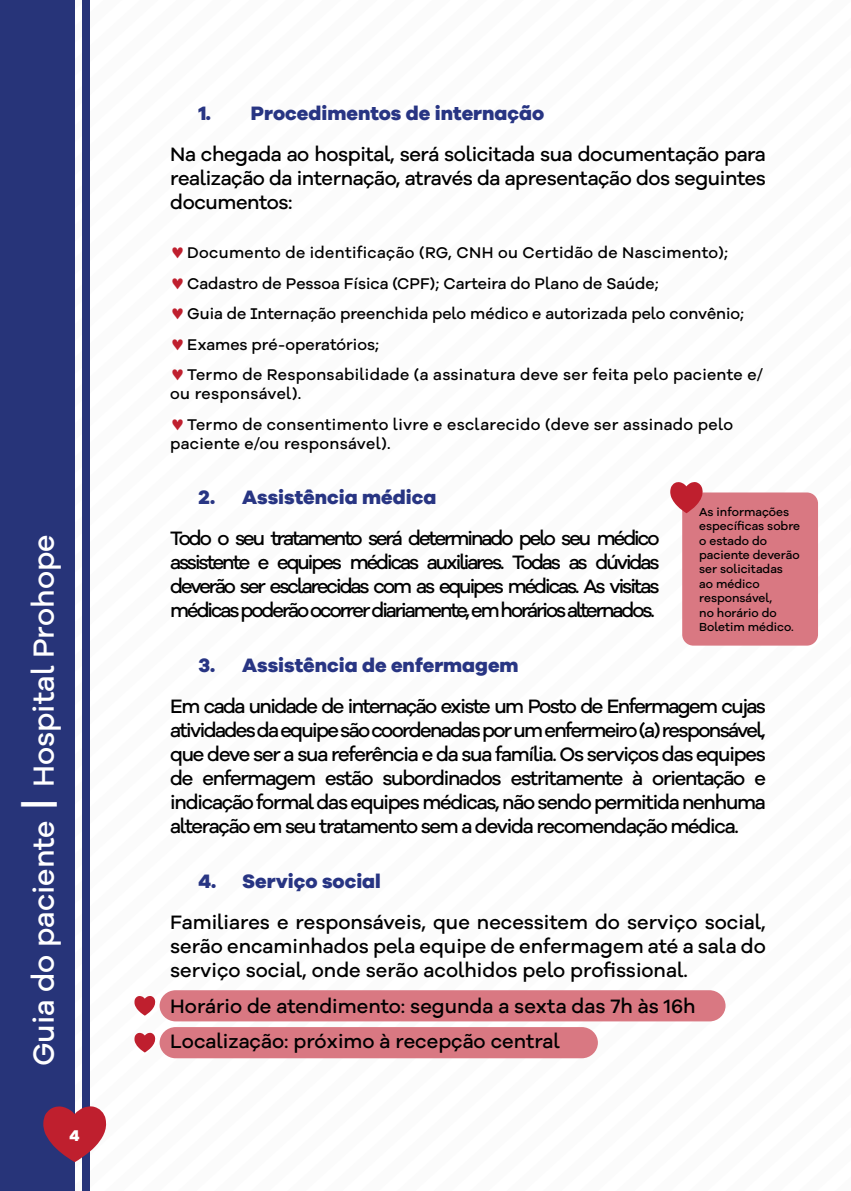
<style>
.page{position:relative;width:851px;height:1191px;background:#fff}
.page>*{position:absolute;margin:0;border:0;box-sizing:border-box;transform-origin:0 0}
.t1{font:500 30px "Galano Grotesque Alt";color:#fff}
.t2{font:500 20px/24px "Galano Grotesque Alt";letter-spacing:-.02em;color:#000;text-align:justify}
.t3{font:800 20px "Galano Grotesque";color:#283583}
.t4{font:500 20px/35.4px "Galano Grotesque Alt";color:#000}
.t5{font:500 16px/30.6px "Galano Grotesque Alt";color:#000}
.t6{font:500 16px/30.6px "Galano Grotesque Alt";letter-spacing:.02em;color:#000}
.t7{font:800 16px "Galano Grotesque";color:#fff}
.t8{font:500 12px/14.4px "Galano Grotesque Alt";color:#000}
.s1{font-size:44px}
.s2{color:#bf1f2e}
</style>
<div class="page">
<svg style="left:803px;top:492px;width:15px;height:154px"></svg>
<div style="left:0;top:0;width:75px;height:1191px;background:#273479"></div>
<div style="left:82px;top:0;width:8px;height:1191px;background:#273479"></div>
<svg style="left:43px;top:1106px;width:64px;height:56px"></svg>
<div style="left:159px;top:1027px;width:438px;height:31px;background:#d97882;border-radius:16px"></div>
<svg style="left:134px;top:1032px;width:22px;height:20px"></svg>
<div style="left:159px;top:990px;width:566px;height:31px;background:#d97882;border-radius:16px"></div>
<svg style="left:134px;top:996px;width:22px;height:19px"></svg>
<div style="left:682px;top:492px;width:135px;height:153px;background:#d97882;border-radius:11px"></div>
<svg style="left:670px;top:482px;width:33px;height:31px"></svg>
<h1 class="t1" style="left:24px;top:1066px;width:533px;rotate:-90deg">Guia do paciente <span class="s1">|</span> Hospital Prohope</h1>
<p class="t7" style="left:70px;top:1125px;width:12px">4</p>
<p class="t3" style="left:198px;top:101px;width:347px">1. Procedimentos de internação</p>
<p class="t2" style="left:170px;top:142px;width:597px">Na chegada ao hospital, será solicitada sua documentação para realização da internação, através da apresentação dos seguintes documentos:</p>
<p class="t5" style="left:170px;top:237px;width:594px"><span class="s2">♥</span>Documento de identificação (RG, CNH ou Certidão de Nascimento); <span class="s2">♥</span>Cadastro de Pessoa Física (CPF); Carteira do Plano de Saúde;<br><span class="s2">♥</span>Guia de Internação preenchida pelo médico e autorizada pelo convênio; <span class="s2">♥</span>Exames pré-operatórios;<br><span class="s2">♥</span>Termo de Responsabilidade (a assinatura deve ser feita pelo paciente e/</p>
<p class="t6" style="left:170px;top:378px;width:564px">ou responsável).<br><span class="s2">♥</span>Termo de consentimento livre e esclarecido (deve ser assinado pelo</p>
<p class="t6" style="left:170px;top:428px;width:222px">paciente e/ou responsável).</p>
<p class="t3" style="left:198px;top:485px;width:239px">2. Assistência médica</p>
<p class="t2" style="left:170px;top:526px;width:490px">Todo o seu tratamento será determinado pelo seu médico assistente e equipes médicas auxiliares. Todas as dúvidas deverão ser esclarecidas com as equipes médicas. As visitas médicas poderão ocorrer diariamente,em horários alternados.</p>
<p class="t3" style="left:198px;top:653px;width:321px">3. Assistência de enfermagem</p>
<p class="t2" style="left:170px;top:694px;width:597px">Em cada unidade de internação existe um Posto de Enfermagem cujas atividades da equipe são coordenadas por um enfermeiro (a) responsável, que deve ser a sua referência e da sua família. Os serviços das equipes de enfermagem estão subordinados estritamente à orientação e indicação formal das equipes médicas, não sendo permitida nenhuma alteração em seu tratamento sem a devida recomendação médica.</p>
<p class="t3" style="left:198px;top:869px;width:184px">4. Serviço social</p>
<p class="t2" style="left:170px;top:910px;width:597px">Familiares e responsáveis, que necessitem do serviço social, serão encaminhados pela equipe de enfermagem até a sala do serviço social, onde serão acolhidos pelo profissional.</p>
<p class="t4" style="left:170px;top:987px;width:527px">Horário de atendimento: segunda a sexta das 7h às 16h<br>Localização: próximo à recepção central</p>
<p class="t8" style="left:699px;top:504px;width:102px">As informações específicas sobre o estado do paciente deverão ser solicitadas<br>ao médico responsável,<br>no horário do<br>Boletim médico.</p>
</div>
